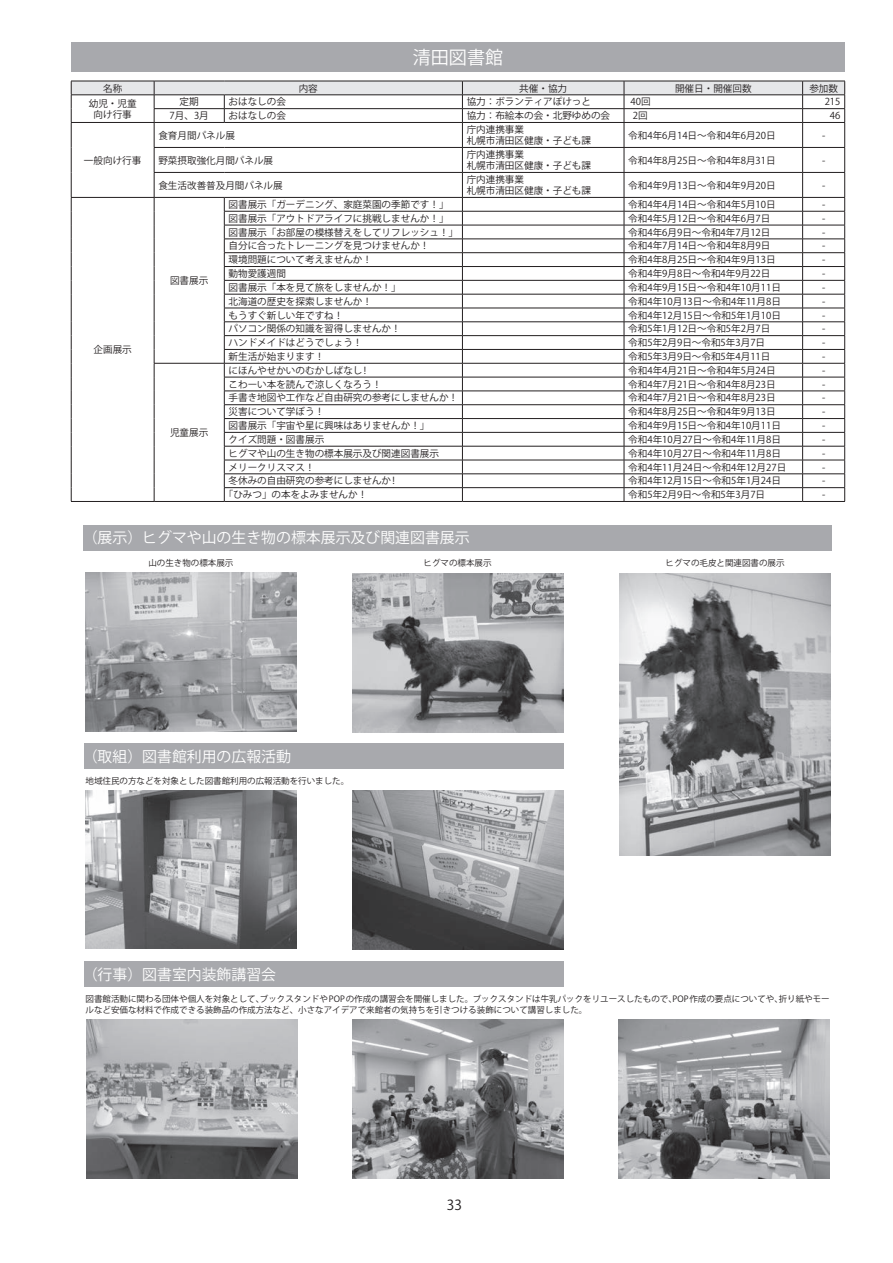
<style>
.page{position:relative;width:893px;height:1263px;background:#fff}
.page>*{position:absolute;margin:0;border:0;box-sizing:border-box;transform-origin:0 0}
.t1{font:18px "Koz Go Pro";color:#fff}
.t2{font:14.85px "Koz Go Pro";color:#fff}
.t3{font:13.8px "Koz Go Pro";color:#231f20}
.t4{font:9.6px/11.1px "Koz Go Pro";color:#231f20}
.t5{font:8.55px/11.1px "Koz Go Pro";color:#231f20}
</style>
<div class="page">
<img style="left:352px;top:574px;width:211px;height:158px">
<img style="left:619px;top:573px;width:211px;height:282px">
<img style="left:86px;top:573px;width:211px;height:159px">
<img style="left:86px;top:790px;width:210px;height:159px">
<img style="left:352px;top:790px;width:211px;height:159px">
<img style="left:87px;top:1019px;width:211px;height:159px">
<img style="left:353px;top:1020px;width:210px;height:158px">
<img style="left:619px;top:1019px;width:210px;height:159px">
<div style="left:84px;top:525px;width:748px;height:26px;background:#a8a9ad"></div>
<div style="left:84px;top:743px;width:479px;height:26px;background:#a8a9ad"></div>
<div style="left:84px;top:961px;width:479px;height:26px;background:#a8a9ad"></div>
<svg style="left:71px;top:81px;width:774px;height:420px"></svg>
<hr style="left:71px;top:501px;width:83px;height:1px;background:#231f20">
<hr style="left:154px;top:501px;width:70px;height:1px;background:#231f20">
<hr style="left:224px;top:501px;width:238px;height:1px;background:#231f20">
<hr style="left:462px;top:501px;width:162px;height:1px;background:#231f20">
<hr style="left:624px;top:501px;width:179px;height:1px;background:#231f20">
<hr style="left:803px;top:501px;width:42px;height:1px;background:#231f20">
<div style="left:71px;top:43px;width:774px;height:29px;background:#a8a9ad"></div>
<h1 class="t1" style="left:413px;top:46px;width:92px">清田図書館</h1>
<p class="t4" style="left:103px;top:83px;width:21px">名称</p>
<p class="t4" style="left:299px;top:83px;width:21px">内容</p>
<p class="t4" style="left:519px;top:83px;width:49px">共催・協力</p>
<p class="t4" style="left:675px;top:83px;width:78px">開催日・開催回数</p>
<p class="t4" style="left:809px;top:83px;width:30px">参加数</p>
<p class="t4" style="left:89px;top:98px;width:49px;text-align:center">幼児・児童向け行事</p>
<p class="t4" style="left:180px;top:97px;width:21px">定期</p>
<p class="t4" style="left:229px;top:97px;width:59px">おはなしの会</p>
<p class="t4" style="left:467px;top:97px;width:126px">協力：ボランティアぽけっと</p>
<p class="t4" style="left:630px;top:97px;width:22px">40回</p>
<p class="t4" style="left:825px;top:97px;width:17px">215</p>
<p class="t4" style="left:170px;top:110px;width:41px">7月、3月</p>
<p class="t4" style="left:229px;top:110px;width:59px">おはなしの会</p>
<p class="t4" style="left:467px;top:110px;width:145px">協力：布絵本の会・北野ゆめの会</p>
<p class="t4" style="left:633px;top:110px;width:16px">2回</p>
<p class="t4" style="left:830px;top:110px;width:12px">46</p>
<p class="t4" style="left:84px;top:155px;width:59px">一般向け行事</p>
<p class="t4" style="left:94px;top:344px;width:40px">企画展示</p>
<p class="t4" style="left:158px;top:130px;width:78px">食育月間パネル展</p>
<p class="t4" style="left:467px;top:124px;width:126px">庁内連携事業<br>札幌市清田区健康・子ども課</p>
<p class="t4" style="left:628px;top:130px;width:149px">令和4年6月14日～令和4年6月20日</p>
<p class="t4" style="left:822px;top:130px;width:5px">-</p>
<p class="t4" style="left:158px;top:155px;width:116px">野菜摂取強化月間パネル展</p>
<p class="t4" style="left:467px;top:149px;width:126px">庁内連携事業<br>札幌市清田区健康・子ども課</p>
<p class="t4" style="left:628px;top:155px;width:149px">令和4年8月25日～令和4年8月31日</p>
<p class="t4" style="left:822px;top:155px;width:5px">-</p>
<p class="t4" style="left:158px;top:180px;width:126px">食生活改善普及月間パネル展</p>
<p class="t4" style="left:467px;top:174px;width:126px">庁内連携事業<br>札幌市清田区健康・子ども課</p>
<p class="t4" style="left:628px;top:180px;width:149px">令和4年9月13日～令和4年9月20日</p>
<p class="t4" style="left:822px;top:180px;width:5px">-</p>
<p class="t4" style="left:170px;top:275px;width:40px">図書展示</p>
<p class="t4" style="left:170px;top:427px;width:40px">児童展示</p>
<p class="t4" style="left:229px;top:199px;width:222px">図書展示「ガーデニング、家庭菜園の季節です！」</p>
<p class="t4" style="left:628px;top:199px;width:149px">令和4年4月14日～令和4年5月10日</p>
<p class="t4" style="left:822px;top:199px;width:5px">-</p>
<p class="t4" style="left:229px;top:213px;width:222px">図書展示「アウトドアライフに挑戦しませんか！」</p>
<p class="t4" style="left:628px;top:213px;width:144px">令和4年5月12日～令和4年6月7日</p>
<p class="t4" style="left:822px;top:213px;width:5px">-</p>
<p class="t4" style="left:229px;top:227px;width:231px">図書展示「お部屋の模様替えをしてリフレッシュ！」</p>
<p class="t4" style="left:628px;top:227px;width:144px">令和4年6月9日～令和4年7月12日</p>
<p class="t4" style="left:822px;top:227px;width:5px">-</p>
<p class="t4" style="left:229px;top:241px;width:202px">自分に合ったトレーニングを見つけませんか！</p>
<p class="t4" style="left:628px;top:241px;width:144px">令和4年7月14日～令和4年8月9日</p>
<p class="t4" style="left:822px;top:241px;width:5px">-</p>
<p class="t4" style="left:229px;top:254px;width:145px">環境問題について考えませんか！</p>
<p class="t4" style="left:628px;top:254px;width:149px">令和4年8月25日～令和4年9月13日</p>
<p class="t4" style="left:822px;top:254px;width:5px">-</p>
<p class="t4" style="left:229px;top:268px;width:59px">動物愛護週間</p>
<p class="t4" style="left:628px;top:268px;width:144px">令和4年9月8日～令和4年9月22日</p>
<p class="t4" style="left:822px;top:268px;width:5px">-</p>
<p class="t4" style="left:229px;top:282px;width:174px">図書展示「本を見て旅をしませんか！」</p>
<p class="t4" style="left:628px;top:282px;width:154px">令和4年9月15日～令和4年10月11日</p>
<p class="t4" style="left:822px;top:282px;width:5px">-</p>
<p class="t4" style="left:229px;top:296px;width:145px">北海道の歴史を探索しませんか！</p>
<p class="t4" style="left:628px;top:296px;width:154px">令和4年10月13日～令和4年11月8日</p>
<p class="t4" style="left:822px;top:296px;width:5px">-</p>
<p class="t4" style="left:229px;top:310px;width:116px">もうすぐ新しい年ですね！</p>
<p class="t4" style="left:628px;top:310px;width:154px">令和4年12月15日～令和5年1月10日</p>
<p class="t4" style="left:822px;top:310px;width:5px">-</p>
<p class="t4" style="left:229px;top:323px;width:174px">パソコン関係の知識を習得しませんか！</p>
<p class="t4" style="left:628px;top:323px;width:144px">令和5年1月12日～令和5年2月7日</p>
<p class="t4" style="left:822px;top:323px;width:5px">-</p>
<p class="t4" style="left:229px;top:337px;width:135px">ハンドメイドはどうでしょう！</p>
<p class="t4" style="left:628px;top:337px;width:138px">令和5年2月9日～令和5年3月7日</p>
<p class="t4" style="left:822px;top:337px;width:5px">-</p>
<p class="t4" style="left:229px;top:351px;width:97px">新生活が始まります！</p>
<p class="t4" style="left:628px;top:351px;width:144px">令和5年3月9日～令和5年4月11日</p>
<p class="t4" style="left:822px;top:351px;width:5px">-</p>
<p class="t4" style="left:229px;top:365px;width:139px">にほんやせかいのむかしばなし !</p>
<p class="t4" style="left:628px;top:365px;width:149px">令和4年4月21日～令和4年5月24日</p>
<p class="t4" style="left:822px;top:365px;width:5px">-</p>
<p class="t4" style="left:229px;top:379px;width:155px">こわーい本を読んで涼しくなろう！</p>
<p class="t4" style="left:628px;top:379px;width:149px">令和4年7月21日～令和4年8月23日</p>
<p class="t4" style="left:822px;top:379px;width:5px">-</p>
<p class="t4" style="left:229px;top:393px;width:231px">手書き地図や工作など自由研究の参考にしませんか！</p>
<p class="t4" style="left:628px;top:393px;width:149px">令和4年7月21日～令和4年8月23日</p>
<p class="t4" style="left:822px;top:393px;width:5px">-</p>
<p class="t4" style="left:229px;top:406px;width:97px">災害について学ぼう！</p>
<p class="t4" style="left:628px;top:406px;width:149px">令和4年8月25日～令和4年9月13日</p>
<p class="t4" style="left:822px;top:406px;width:5px">-</p>
<p class="t4" style="left:229px;top:420px;width:202px">図書展示「宇宙や星に興味はありませんか！」</p>
<p class="t4" style="left:628px;top:420px;width:154px">令和4年9月15日～令和4年10月11日</p>
<p class="t4" style="left:822px;top:420px;width:5px">-</p>
<p class="t4" style="left:229px;top:434px;width:97px">クイズ問題・図書展示</p>
<p class="t4" style="left:628px;top:434px;width:154px">令和4年10月27日～令和4年11月8日</p>
<p class="t4" style="left:822px;top:434px;width:5px">-</p>
<p class="t4" style="left:229px;top:448px;width:212px">ヒグマや山の生き物の標本展示及び関連図書展示</p>
<p class="t4" style="left:628px;top:448px;width:154px">令和4年10月27日～令和4年11月8日</p>
<p class="t4" style="left:822px;top:448px;width:5px">-</p>
<p class="t4" style="left:229px;top:462px;width:88px">メリークリスマス！</p>
<p class="t4" style="left:628px;top:462px;width:159px">令和4年11月24日～令和4年12月27日</p>
<p class="t4" style="left:822px;top:462px;width:5px">-</p>
<p class="t4" style="left:229px;top:475px;width:168px">冬休みの自由研究の参考にしませんか !</p>
<p class="t4" style="left:628px;top:475px;width:154px">令和4年12月15日～令和5年1月24日</p>
<p class="t4" style="left:822px;top:475px;width:5px">-</p>
<p class="t4" style="left:224px;top:489px;width:145px">「ひみつ」の本をよみませんか！</p>
<p class="t4" style="left:628px;top:489px;width:138px">令和5年2月9日～令和5年3月7日</p>
<p class="t4" style="left:822px;top:489px;width:5px">-</p>
<h2 class="t2" style="left:83px;top:528px;width:388px">（展示）ヒグマや山の生き物の標本展示及び関連図書展示</h2>
<p class="t5" style="left:148px;top:557px;width:87px">山の生き物の標本展示</p>
<h2 class="t2" style="left:83px;top:747px;width:210px">（取組）図書館利用の広報活動</h2>
<p class="t5" style="left:86px;top:775px;width:265px">地域住民の方などを対象とした図書館利用の広報活動を行いました。</p>
<h2 class="t2" style="left:83px;top:964px;width:195px">（行事）図書室内装飾講習会</h2>
<p class="t5" style="left:423px;top:557px;width:70px">ヒグマの標本展示</p>
<p class="t5" style="left:665px;top:557px;width:121px">ヒグマの毛皮と関連図書の展示</p>
<p class="t5" style="left:86px;top:993px;width:746px">図書館活動に関わる団体や個人を対象として、ブックスタンドやPOPの作成の講習会を開催しました。ブックスタンドは牛乳パックをリユースしたもので、POP作成の要点についてや、折り紙やモールなど安価な材料で作成できる装飾品の作成方法など、小さなアイデアで来館者の気持ちを引きつける装飾について講習しました。</p>
<h3 class="t3" style="left:447px;top:1196px;width:17px">33</h3>
</div>
